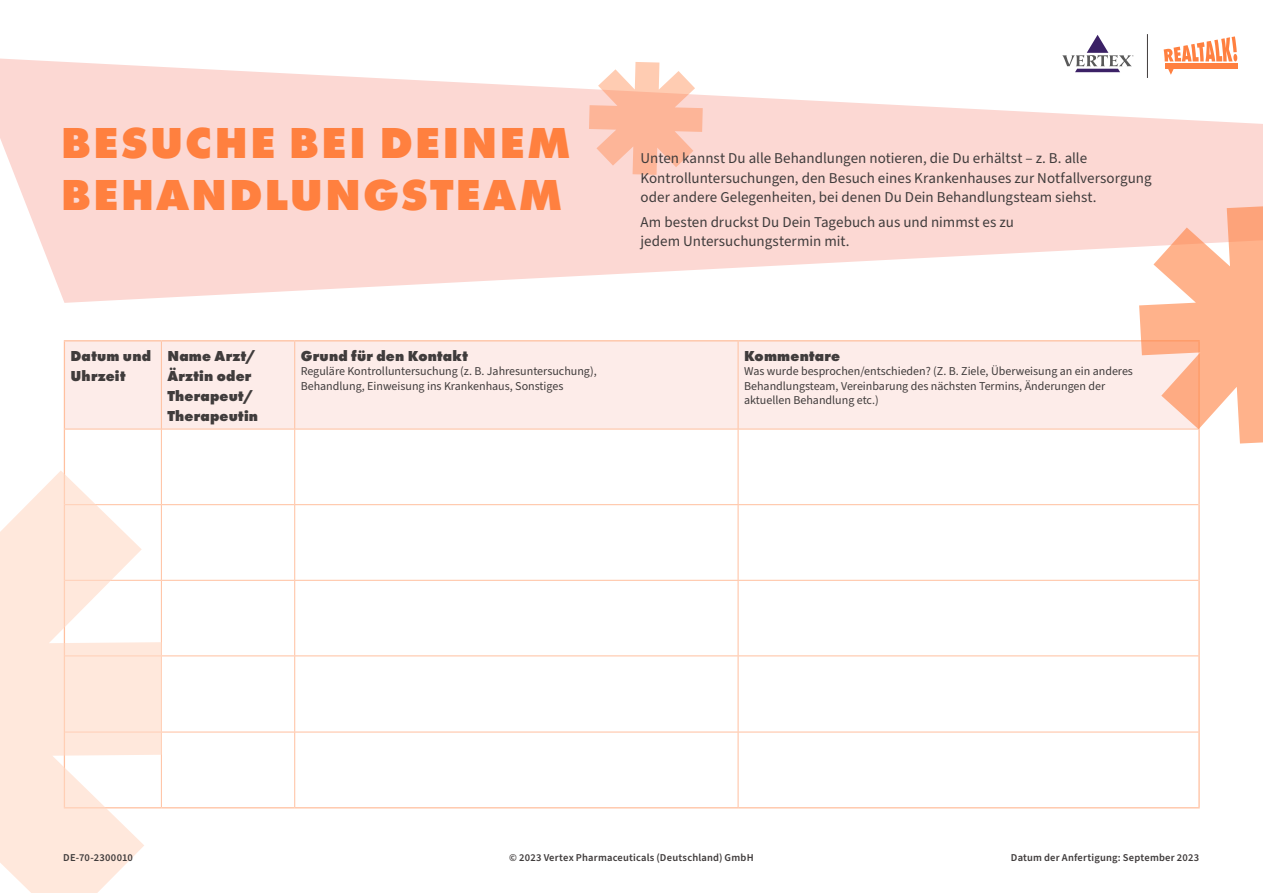
<style>
.page{position:relative;width:1263px;height:893px;background:#fff}
.page>*{position:absolute;margin:0;border:0;box-sizing:border-box;transform-origin:0 0}
.t1{font:800 45px/52.5px "Futura PT";letter-spacing:.04em;color:#ff803f}
.t2{font:15px/19.5px "Source Sans Pro";color:#403c3c}
.t3{font:800 15px/20px "Futura PT";letter-spacing:.015em;color:#403c3c}
.t4{font:12px/14.4px "Source Sans Pro";color:#403c3c}
.t5{font:600 10.5px "Source Sans Pro";letter-spacing:.02em;color:#403c3c}
</style>
<div class="page">
<svg style="left:0;top:59px;width:1263px;height:244px;fill:#fcd8d3"></svg>
<div style="left:65px;top:341px;width:1074px;height:88px;background:#fdece9"></div>
<hr style="left:161px;top:341px;width:1px;height:88px;background:#ffc09f">
<hr style="left:294px;top:341px;width:1px;height:88px;background:#ffc09f">
<hr style="left:738px;top:341px;width:1px;height:88px;background:#ffc09f">
<hr style="left:64px;top:429px;width:97px;height:1px;background:#ffc09f">
<hr style="left:161px;top:429px;width:134px;height:1px;background:#ffc09f">
<hr style="left:295px;top:429px;width:443px;height:1px;background:#ffc09f">
<hr style="left:738px;top:429px;width:462px;height:1px;background:#ffc09f">
<hr style="left:161px;top:429px;width:1px;height:75px;background:#ffc09f">
<hr style="left:294px;top:429px;width:1px;height:75px;background:#ffc09f">
<hr style="left:738px;top:429px;width:1px;height:75px;background:#ffc09f">
<hr style="left:161px;top:505px;width:1px;height:75px;background:#ffc09f">
<hr style="left:294px;top:505px;width:1px;height:75px;background:#ffc09f">
<hr style="left:738px;top:505px;width:1px;height:75px;background:#ffc09f">
<hr style="left:161px;top:581px;width:1px;height:74px;background:#ffc09f">
<hr style="left:294px;top:581px;width:1px;height:74px;background:#ffc09f">
<hr style="left:738px;top:581px;width:1px;height:74px;background:#ffc09f">
<hr style="left:161px;top:656px;width:1px;height:76px;background:#ffc09f">
<hr style="left:294px;top:656px;width:1px;height:76px;background:#ffc09f">
<hr style="left:738px;top:656px;width:1px;height:76px;background:#ffc09f">
<hr style="left:161px;top:732px;width:1px;height:75px;background:#ffc09f">
<hr style="left:294px;top:732px;width:1px;height:75px;background:#ffc09f">
<hr style="left:738px;top:732px;width:1px;height:75px;background:#ffc09f">
<hr style="left:161px;top:504px;width:134px;height:1px;background:#ffc09f">
<hr style="left:295px;top:504px;width:443px;height:1px;background:#ffc09f">
<hr style="left:738px;top:504px;width:460px;height:1px;background:#ffc09f">
<hr style="left:161px;top:580px;width:134px;height:1px;background:#ffc09f">
<hr style="left:295px;top:580px;width:443px;height:1px;background:#ffc09f">
<hr style="left:738px;top:580px;width:460px;height:1px;background:#ffc09f">
<hr style="left:161px;top:655px;width:134px;height:1px;background:#ffc09f">
<hr style="left:295px;top:655px;width:443px;height:1px;background:#ffc09f">
<hr style="left:738px;top:655px;width:460px;height:1px;background:#ffc09f">
<hr style="left:161px;top:732px;width:134px;height:1px;background:#ffc09f">
<hr style="left:295px;top:732px;width:443px;height:1px;background:#ffc09f">
<hr style="left:738px;top:732px;width:460px;height:1px;background:#ffc09f">
<hr style="left:64px;top:340px;width:97px;height:1px;background:#ffc09f">
<hr style="left:64px;top:341px;width:1px;height:88px;background:#ffc09f">
<hr style="left:161px;top:340px;width:134px;height:1px;background:#ffc09f">
<hr style="left:295px;top:340px;width:443px;height:1px;background:#ffc09f">
<hr style="left:738px;top:340px;width:462px;height:1px;background:#ffc09f">
<hr style="left:64px;top:429px;width:1px;height:76px;background:#ffc09f">
<hr style="left:1198px;top:429px;width:2px;height:76px;background:#ffc09f">
<hr style="left:1198px;top:505px;width:2px;height:75px;background:#ffc09f">
<hr style="left:1198px;top:580px;width:2px;height:76px;background:#ffc09f">
<hr style="left:1198px;top:656px;width:2px;height:76px;background:#ffc09f">
<hr style="left:1198px;top:732px;width:2px;height:75px;background:#ffc09f">
<hr style="left:161px;top:807px;width:134px;height:1px;background:#ffc09f">
<hr style="left:295px;top:807px;width:443px;height:1px;background:#ffc09f">
<hr style="left:738px;top:807px;width:462px;height:1px;background:#ffc09f">
<svg style="left:589px;top:62px;width:114px;height:113px;background:#fdcab7"></svg>
<svg style="left:0;top:451px;width:161px;height:442px;fill:#ffe8dc"></svg>
<svg style="left:1139px;top:207px;width:124px;height:237px;background:#fec6ac"></svg>
<hr style="left:1147px;top:34px;width:1px;height:44px;background:#403c3c">
<svg style="left:1062px;top:35px;width:71px;height:37px"></svg>
<div style="left:1165px;top:64px;width:72px;height:5px;background:#ff8040"></div>
<svg style="left:1168px;top:69px;width:5px;height:6px"></svg>
<svg style="left:1163px;top:36px;width:74px;height:25px"></svg>
<h1 class="t1" style="left:61px;top:116px;width:512px">BESUCHE BEI DEINEM<br>BEHANDLUNGSTEAM</h1>
<p class="t3" style="left:70px;top:345px;width:82px">Datum und<br>Uhrzeit</p>
<p class="t3" style="left:167px;top:345px;width:92px">Name Arzt/<br>Ärztin oder<br>Therapeut/<br>Therapeutin</p>
<p class="t3" style="left:301px;top:346px;width:169px">Grund für den Kontakt</p>
<p class="t4" style="left:301px;top:365px;width:298px">Reguläre Kontrolluntersuchung (z. B. Jahresuntersuchung),<br>Behandlung, Einweisung ins Krankenhaus, Sonstiges</p>
<p class="t2" style="left:640px;top:149px;width:513px">Unten kannst Du alle Behandlungen notieren, die Du erhältst – z. B. alle<br>Kontrolluntersuchungen, den Besuch eines Krankenhauses zur Notfallversorgung oder andere Gelegenheiten, bei denen Du Dein Behandlungsteam siehst.</p>
<p class="t2" style="left:640px;top:212px;width:375px">Am besten druckst Du Dein Tagebuch aus und nimmst es zu jedem Untersuchungstermin mit.</p>
<p class="t3" style="left:744px;top:346px;width:98px">Kommentare</p>
<p class="t4" style="left:744px;top:365px;width:390px">Was wurde besprochen/entschieden? (Z. B. Ziele, Überweisung an ein anderes<br>Behandlungsteam, Vereinbarung des nächsten Termins, Änderungen der aktuellen Behandlung etc.)</p>
<p class="t5" style="left:63px;top:851px;width:71px">DE-70-2300010</p>
<p class="t5" style="left:509px;top:851px;width:246px">© 2023 Vertex Pharmaceuticals (Deutschland) GmbH</p>
<p class="t5" style="left:1011px;top:851px;width:190px">Datum der Anfertigung: September 2023</p>
</div>
